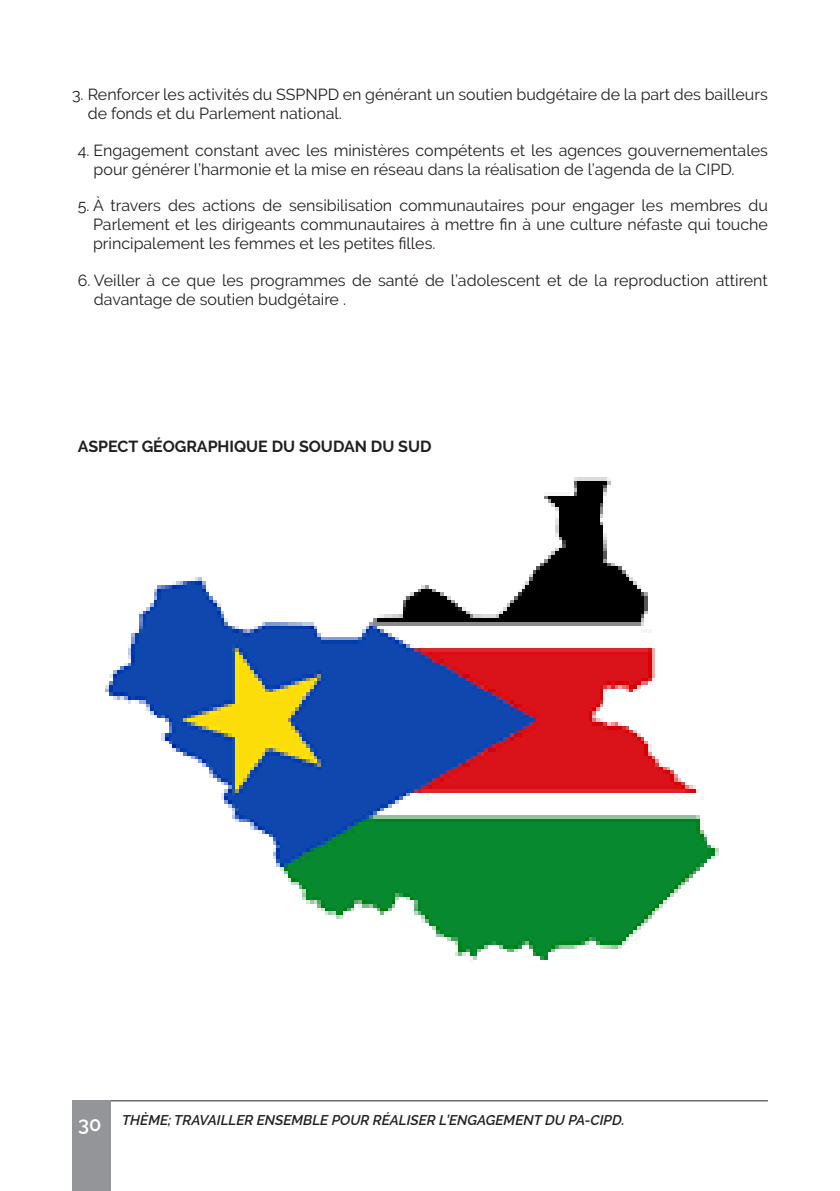
<style>
.page{position:relative;width:840px;height:1191px;background:#fff}
.page>*{position:absolute;margin:0;border:0;box-sizing:border-box;transform-origin:0 0}
.t1{font:16px/19.2px "Raleway";color:#231f20}
.t2{font:700 16px "Raleway";color:#231f20}
.t3{font:italic 600 14px "Raleway";color:#231f20}
.s1{font-style:normal;font-size:20px;color:#fff}
</style>
<div class="page">
<hr style="left:72px;top:1100px;width:695px;height:1px;background:#231f20">
<div style="left:72px;top:1100px;width:39px;height:91px;background:#939598"></div>
<img style="left:105px;top:477px;width:614px;height:483px">
<p class="t1" style="left:88px;top:85px;width:681px;text-indent:-16px">3. Renforcer les activités du SSPNPD en générant un soutien budgétaire de la part des bailleurs de fonds et du Parlement national.</p>
<p class="t1" style="left:94px;top:140px;width:675px;text-indent:-16px">4. Engagement constant avec les ministères compétents et les agences gouvernementales pour générer l’harmonie et la mise en réseau dans la réalisation de l’agenda de la CIPD.</p>
<p class="t1" style="left:93px;top:196px;width:676px;text-align:justify;text-indent:-15px">5. À travers des actions de sensibilisation communautaires pour engager les membres du Parlement et les dirigeants communautaires à mettre fin à une culture néfaste qui touche principalement les femmes et les petites filles.</p>
<p class="t1" style="left:94px;top:270px;width:675px;text-indent:-16px">6. Veiller à ce que les programmes de santé de l’adolescent et de la reproduction attirent davantage de soutien budgétaire .</p>
<p class="t2" style="left:78px;top:437px;width:355px">ASPECT GÉOGRAPHIQUE DU SOUDAN DU SUD</p>
<p class="t3" style="left:78px;top:1112px;width:548px"><span class="s1">30</span> THÈME; TRAVAILLER ENSEMBLE POUR RÉALISER L’ENGAGEMENT DU PA-CIPD.</p>
</div>
